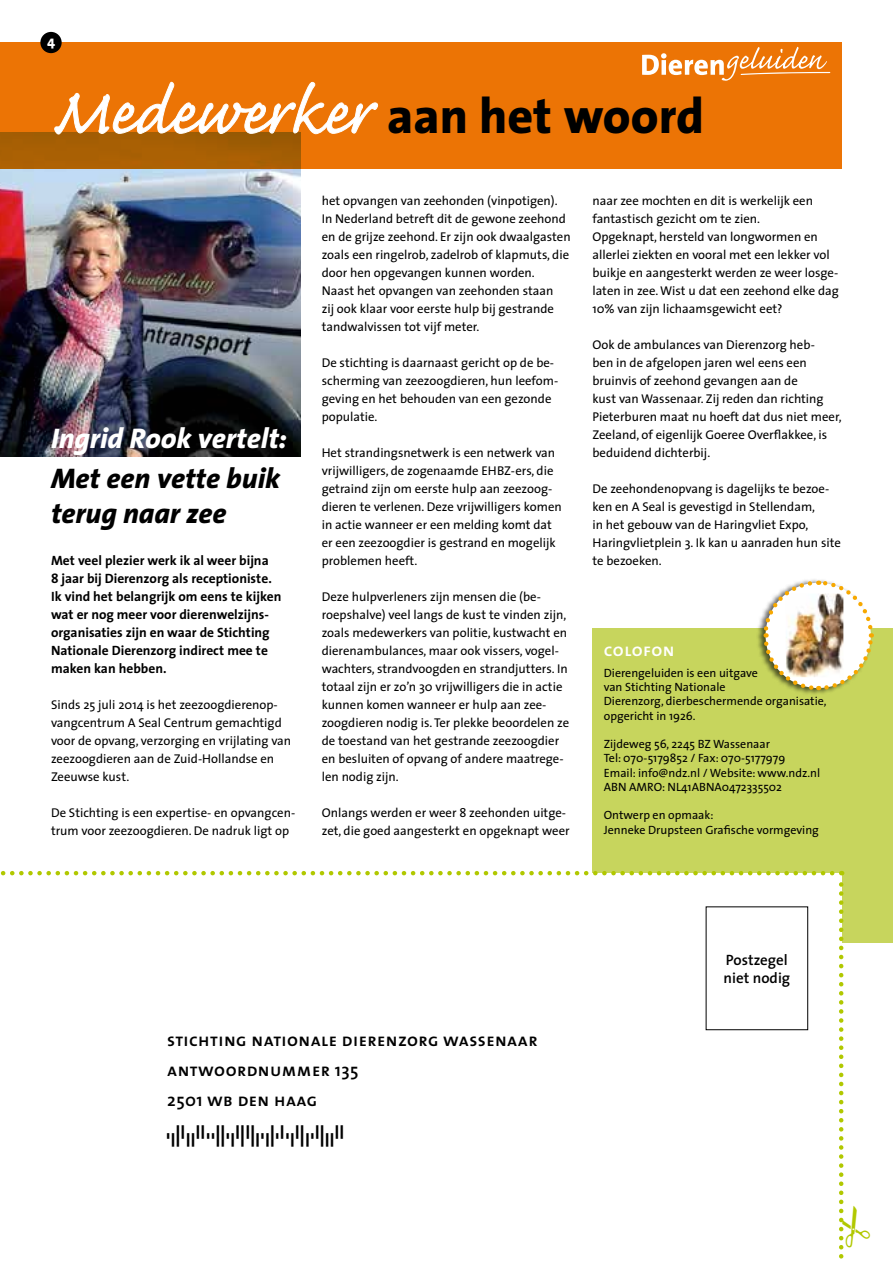
<style>
.page{position:relative;width:893px;height:1263px;background:#fff}
.page>*{position:absolute;margin:0;border:0;box-sizing:border-box;transform-origin:0 0}
.t1{font:800 49.95px "The Sans";color:#000}
.t2{font:italic 800 28.5px/34.5px "The Sans";color:#000}
.t3{font:italic 800 28.5px "The Sans";color:#fff}
.t4{font:18px/30px "The Sans Semi Bold Caps";letter-spacing:.025em;color:#000}
.t5{font:18px "The Sans Semi Bold Caps";letter-spacing:.025em;color:#fff}
.t6{font:600 15px/18px "The Sans";color:#000}
.t7{font:800 14.25px "The Sans";color:#fff}
.t8{font:700 13.5px/18px "The Sans";color:#000}
.t9{font:12.75px/18px "The Sans";color:#000}
.t10{font:12px/14.2px "The Sans";color:#000}
.s1{font-family:"Caflisch Script";font-weight:400;font-size:83.7px;color:#fff}
.s2{font-family:"The Sans";font-weight:600}
</style>
<div class="page">
<img style="left:0;top:169px;width:300px;height:288px">
<div style="left:592px;top:628px;width:301px;height:315px;background:#c7d55d"></div>
<div style="left:0;top:873px;width:841px;height:390px;background:#fff"></div>
<svg style="left:0;top:871px;width:832px;height:4px"></svg>
<div style="left:706px;top:907px;width:102px;height:123px;border:1px solid #000"></div>
<div style="left:0;top:43px;width:842px;height:126px;background:#ec7405"></div>
<svg style="left:642px;top:47px;width:189px;height:34px"></svg>
<svg style="left:54px;top:82px;width:324px;height:53px"></svg>
<div style="left:755px;top:578px;width:119px;height:118px;background:#000;opacity:.6"></div>
<img style="left:761px;top:578px;width:113px;height:114px">
<div style="left:40px;top:32px;width:22px;height:21px;background:#000;border-radius:50%"></div>
<hr style="left:892px;top:274px;width:1px;height:309px;background:#eaefc5">
<hr style="left:892px;top:131px;width:1px;height:143px;background:#eaefc5">
<svg style="left:839px;top:871px;width:6px;height:388px"></svg>
<p class="t7" style="left:47px;top:29px;width:9px">4</p>
<h1 class="t1" style="left:51px;top:74px;width:655px"><span class="s1">Medewerker</span> aan het woord</h1>
<h2 class="t3" style="left:51px;top:414px;width:237px">Ingrid Rook vertelt:</h2>
<h2 class="t2" style="left:51px;top:460px;width:231px">Met een vette buik terug naar zee</h2>
<p class="t8" style="left:51px;top:551px;width:232px">Met veel plezier werk ik al weer bijna<br>8 jaar bij Dierenzorg als receptioniste.<br>Ik vind het belangrijk om eens te kijken wat er nog meer voor dierenwelzijns&shy;organisaties zijn en waar de Stichting Nationale Dierenzorg indirect mee te maken kan hebben.</p>
<p class="t9" style="left:51px;top:695px;width:242px">Sinds 25 juli 2014 is het zeezoogdierenop&shy;vangcentrum A Seal Centrum gemachtigd voor de opvang, verzorging en vrijlating van zeezoogdieren aan de Zuid-Hollandse en Zeeuwse kust.</p>
<p class="t9" style="left:51px;top:803px;width:246px">De Stichting is een expertise- en opvangcen&shy;trum voor zeezoogdieren. De nadruk ligt op</p>
<p class="t9" style="left:322px;top:191px;width:250px">het opvangen van zeehonden (vinpotigen).<br>In Nederland betreft dit de gewone zeehond en de grijze zeehond. Er zijn ook dwaalgasten zoals een ringelrob, zadelrob of klapmuts, die door hen opgevangen kunnen worden.<br>Naast het opvangen van zeehonden staan<br>zij ook klaar voor eerste hulp bij gestrande tandwalvissen tot vijf meter.</p>
<p class="t9" style="left:322px;top:353px;width:238px">De stichting is daarnaast gericht op de be&shy;scherming van zeezoogdieren, hun leefom&shy;geving en het behouden van een gezonde populatie.</p>
<p class="t9" style="left:322px;top:443px;width:242px">Het strandingsnetwerk is een netwerk van vrijwilligers, de zogenaamde EHBZ-ers, die getraind zijn om eerste hulp aan zeezoog&shy;dieren te verlenen. Deze vrijwilligers komen in actie wanneer er een melding komt dat er een zeezoogdier is gestrand en mogelijk problemen heeft.</p>
<p class="t9" style="left:322px;top:587px;width:249px">Deze hulpverleners zijn mensen die (be&shy;roepshalve) veel langs de kust te vinden zijn, zoals medewerkers van politie, kustwacht en dierenambulances, maar ook vissers, vogel&shy;wachters, strandvoogden en strandjutters. In totaal zijn er zo’n 30 vrijwilligers die in actie kunnen komen wanneer er hulp aan zee&shy;zoogdieren nodig is. Ter plekke beoordelen ze de toestand van het gestrande zeezoogdier en besluiten of opvang of andere maatrege&shy;len nodig zijn.</p>
<p class="t9" style="left:322px;top:803px;width:249px">Onlangs werden er weer 8 zeehonden uitge&shy;zet, die goed aangesterkt en opgeknapt weer</p>
<p class="t9" style="left:592px;top:191px;width:248px">naar zee mochten en dit is werkelijk een fantastisch gezicht om te zien.<br>Opgeknapt, hersteld van longwormen en allerlei ziekten en vooral met een lekker vol buikje en aangesterkt werden ze weer losge&shy;laten in zee. Wist u dat een zeehond elke dag 10% van zijn lichaamsgewicht eet?</p>
<p class="t9" style="left:592px;top:335px;width:251px">Ook de ambulances van Dierenzorg heb-<br>ben in de afgelopen jaren wel eens een bruinvis of zeehond gevangen aan de<br>kust van Wassenaar. Zij reden dan richting Pieterburen maat nu hoeft dat dus niet meer, Zeeland, of eigenlijk Goeree Overflakkee, is beduidend dichterbij.</p>
<p class="t9" style="left:592px;top:479px;width:250px">De zeehondenopvang is dagelijks te bezoe&shy;ken en A Seal is gevestigd in Stellendam,<br>in het gebouw van de Haringvliet Expo, Haringvlietplein 3. Ik kan u aanraden hun site te bezoeken.</p>
<h3 class="t5" style="left:604px;top:635px;width:72px">colofon</h3>
<p class="t10" style="left:604px;top:665px;width:224px">Dierengeluiden is een uitgave<br>van Stichting Nationale<br>Dierenzorg, dierbeschermende organisatie, opgericht in 1926.</p>
<p class="t10" style="left:604px;top:736px;width:218px">Zijdeweg 56, 2245 BZ Wassenaar<br>Tel: 070-5179852 / Fax: 070-5177979<br>Email: info@ndz.nl / Website: www.ndz.nl ABN AMRO: NL41ABNA0472335502</p>
<p class="t10" style="left:604px;top:808px;width:217px">Ontwerp en opmaak:<br>Jenneke Drupsteen Grafische vormgeving</p>
<h3 class="t4" style="left:167px;top:1024px;width:372px">stichting nationale dierenzorg wassenaar antwoordnummer <span class="s2">135<br>2501</span> wb den haag</h3>
<p class="t6" style="left:723px;top:950px;width:68px">Postzegel niet nodig</p>
</div>
